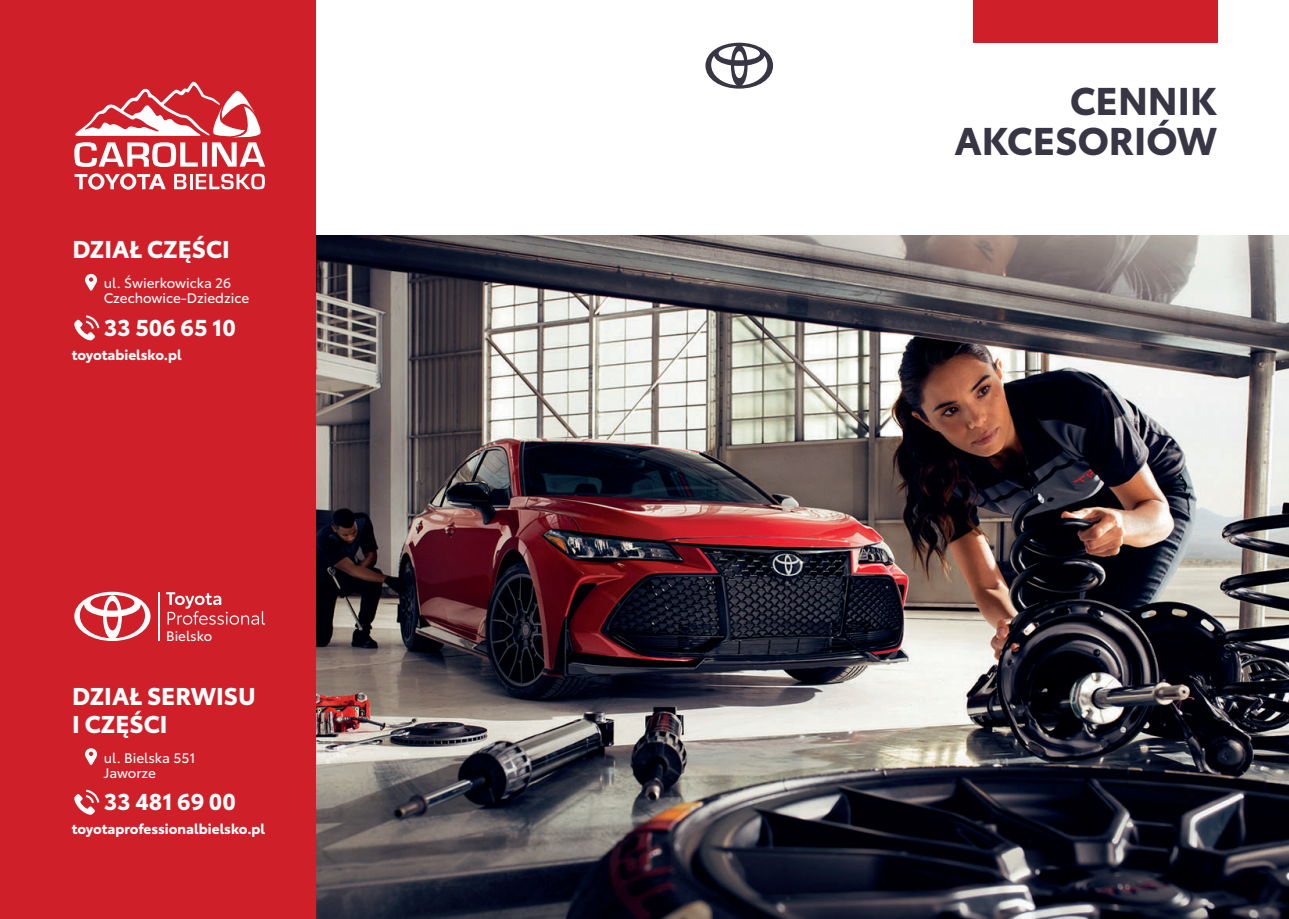
<style>
.page{position:relative;width:1289px;height:919px;background:#fff}
.page>*{position:absolute;margin:0;border:0;box-sizing:border-box;transform-origin:0 0}
.t1{font:700 38.1px/40.2px "Toyota Type";color:#383644;text-align:right}
.t2{font:700 24px/27.8px "Toyota Type";color:#fff}
.t3{font:700 22.65px "Toyota Type";color:#fff}
.t4{font:700 13.8px "Toyota Type";color:#fff}
.t5{font:13.65px/15px "Toyota Type";color:#fff}
.t6{font:13.5px "Toyota Type";color:#fff}
</style>
<div class="page">
<img style="left:316px;top:235px;width:972px;height:683px">
<div style="left:972px;top:0;width:244px;height:43px;background:#cf2029"></div>
<svg style="left:705px;top:43px;width:68px;height:46px"></svg>
<div style="left:0;top:0;width:316px;height:918px;background:#cf2029"></div>
<svg style="left:85px;top:274px;width:12px;height:16px"></svg>
<svg style="left:74px;top:315px;width:25px;height:25px"></svg>
<svg style="left:75px;top:173px;width:91px;height:17px"></svg>
<svg style="left:174px;top:174px;width:12px;height:15px"></svg>
<hr style="left:189px;top:174px;width:3px;height:15px;background:#fff">
<svg style="left:196px;top:174px;width:69px;height:15px"></svg>
<svg style="left:74px;top:81px;width:191px;height:86px"></svg>
<svg style="left:166px;top:592px;width:99px;height:32px;background:#d7484f"></svg>
<hr style="left:158px;top:592px;width:1px;height:49px;background:#fff">
<svg style="left:74px;top:591px;width:76px;height:50px"></svg>
<svg style="left:85px;top:748px;width:12px;height:16px"></svg>
<svg style="left:74px;top:789px;width:25px;height:25px"></svg>
<h2 class="t2" style="left:72px;top:238px;width:159px">DZIAŁ CZĘŚCI</h2>
<p class="t5" style="left:104px;top:277px;width:147px">ul. Świerkowicka 26<br>Czechowice-Dziedzice</p>
<h3 class="t3" style="left:104px;top:319px;width:134px">33 506 65 10</h3>
<p class="t4" style="left:72px;top:349px;width:112px">toyotabielsko.pl</p>
<p class="t6" style="left:166px;top:630px;width:47px">Bielsko</p>
<h2 class="t2" style="left:72px;top:684px;width:185px">DZIAŁ SERWISU<br>I CZĘŚCI</h2>
<p class="t5" style="left:104px;top:751px;width:93px">ul. Bielska 551<br>Jaworze</p>
<h3 class="t3" style="left:104px;top:793px;width:134px">33 481 69 00</h3>
<p class="t4" style="left:72px;top:823px;width:195px">toyotaprofessionalbielsko.pl</p>
<h1 class="t1" style="left:954px;top:84px;width:264px">CENNIK<br>AKCESORIÓW</h1>
</div>
